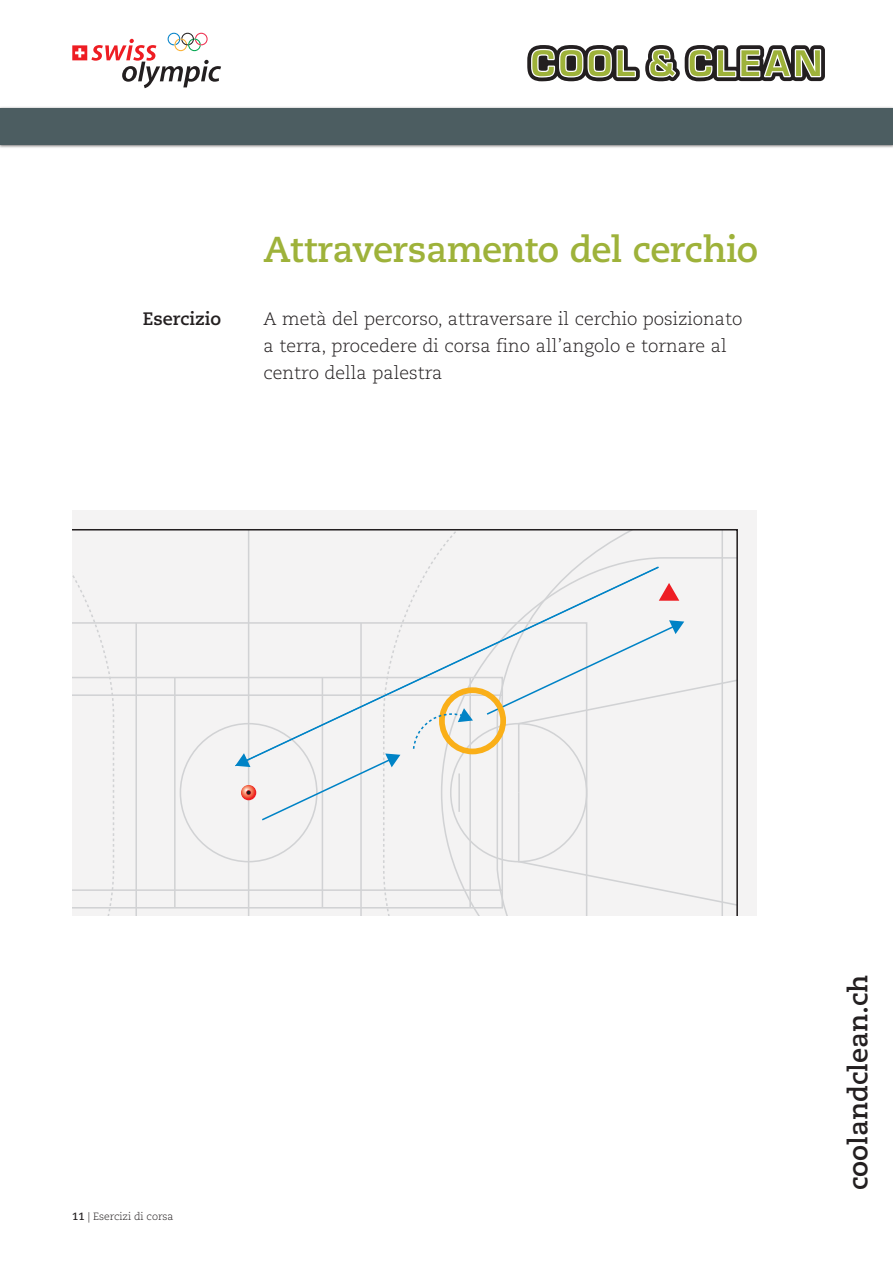
<style>
.page{position:relative;width:893px;height:1263px;background:#fff}
.page>*{position:absolute;margin:0;border:0;box-sizing:border-box;transform-origin:0 0}
.t1{font:700 36px "Caecilia";letter-spacing:-.015em;color:#9eb23a}
.t2{font:700 27px "Caecilia";color:#231f20}
.t3{font:300 18px/27px "Caecilia";color:#231f20}
.t4{font:700 18px "Caecilia";color:#231f20}
.t5{font:300 10.5px "Caecilia";color:#231f20}
.s1{font-weight:700}
</style>
<div class="page">
<div style="left:0;top:107px;width:893px;height:42px;background:#231f20;opacity:.7"></div>
<div style="left:0;top:108px;width:893px;height:37px;background:#4c5d61"></div>
<div style="left:72px;top:510px;width:684px;height:405px;background:#f4f3f3"></div>
<svg style="left:72px;top:529px;width:666px;height:386px"></svg>
<svg style="left:473px;top:565px;width:187px;height:198px"></svg>
<svg style="left:485px;top:620px;width:253px;height:287px"></svg>
<div style="left:439px;top:687px;width:67px;height:67px;border:6px solid #faaf18;border-radius:50%"></div>
<svg style="left:179px;top:529px;width:294px;height:386px"></svg>
<svg style="left:659px;top:583px;width:20px;height:18px"></svg>
<svg style="left:527px;top:45px;width:298px;height:36px"></svg>
<svg style="left:72px;top:33px;width:149px;height:55px"></svg>
<h1 class="t1" style="left:264px;top:228px;width:496px">Attraversamento del cerchio</h1>
<p class="t4" style="left:143px;top:308px;width:80px">Esercizio</p>
<p class="t3" style="left:264px;top:306px;width:480px">A metà del percorso, attraversare il cerchio posizionato a terra, procedere di corsa fino all’angolo e tornare al centro della palestra</p>
<p class="t5" style="left:72px;top:1211px;width:103px"><span class="s1">11</span> | Esercizi di corsa</p>
<h2 class="t2" style="left:842px;top:1190px;width:217px;rotate:-90deg">coolandclean.ch</h2>
</div>
